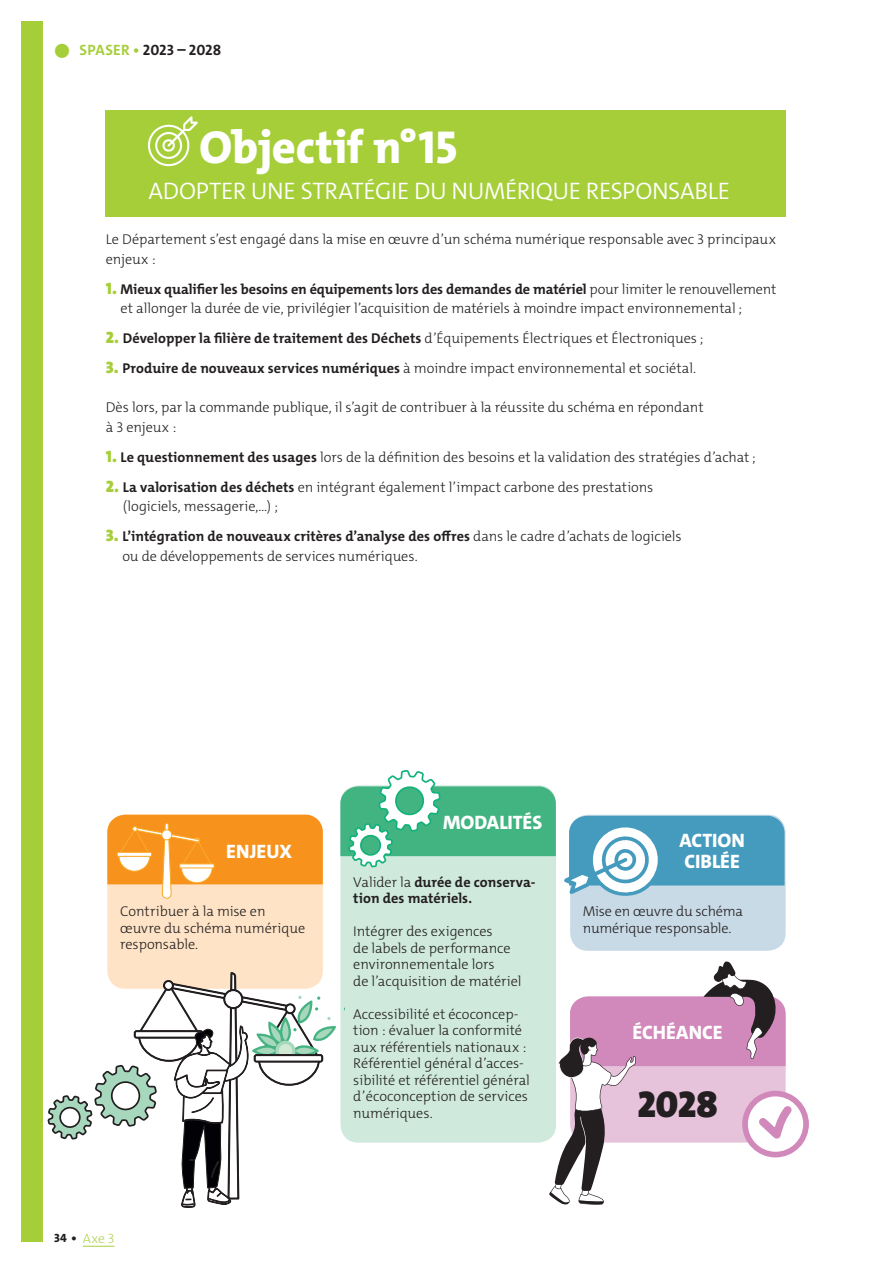
<style>
.page{position:relative;width:893px;height:1263px;background:#fff}
.page>*{position:absolute;margin:0;border:0;box-sizing:border-box;transform-origin:0 0}
.t1{font:800 46.5px "The Mix C4 s";letter-spacing:-.005em;color:#fff}
.t2{font:900 37.5px "The Mix C4 s";color:#231f20}
.t3{font:300 24px "The Mix C4 s";letter-spacing:-.015em;color:#fff}
.t4{font:800 19.5px/21px "The Mix C4 s";color:#fff}
.t5{font:700 15px "The Mix C4 s";color:#231f20}
.t6{font:300 14.25px/16.5px "The Mix C4 s";letter-spacing:-.005em;color:#231f20}
.t7{font:700 14.25px/16.5px "The Mix C4 s";letter-spacing:.005em;color:#231f20}
.t8{font:200 13.5px "The Mix C4 s";color:#a6ce39}
.s1{font-weight:900;font-size:37.5px;color:#a6ce39}
.s2{color:#a6ce39}
.s3{font-weight:900;font-size:16.5px;color:#a6ce39}
.s4{font-weight:700}
.s5{font-weight:300}
.s6{font-weight:800;font-size:12px;color:#231f20}
</style>
<div class="page">
<div style="left:21px;top:21px;width:22px;height:1221px;background:#a6ce39"></div>
<hr style="left:83px;top:1246px;width:31px;height:1px;background:#a6ce39">
<div style="left:106px;top:111px;width:680px;height:106px;background:#a6ce39"></div>
<svg style="left:148px;top:116px;width:50px;height:51px"></svg>
<div style="left:570px;top:815px;width:216px;height:136px;background:#c8dae6;border-radius:18px"></div>
<div style="left:107px;top:815px;width:216px;height:174px;background:#fee3c6;border-radius:18px"></div>
<div style="left:340px;top:785px;width:216px;height:358px;background:#cfe9dd;border-radius:18px"></div>
<svg style="left:107px;top:815px;width:216px;height:84px"></svg>
<hr style="left:117px;top:852px;width:35px;height:4px;background:#fff">
<div style="left:117px;top:852px;width:35px;height:5px;border:1px solid #faaa28"></div>
<div style="left:162px;top:830px;width:10px;height:10px;background:#fff;border-radius:50%"></div>
<div style="left:161px;top:829px;width:11px;height:11px;border:1px solid #faaa28;border-radius:50%"></div>
<svg style="left:340px;top:770px;width:216px;height:110px"></svg>
<svg style="left:742px;top:1091px;width:67px;height:66px"></svg>
<div style="left:748px;top:1096px;width:55px;height:56px;background:#fff;border-radius:50%"></div>
<svg style="left:549px;top:961px;width:250px;height:244px"></svg>
<svg style="left:47px;top:965px;width:289px;height:243px"></svg>
<svg style="left:564px;top:816px;width:220px;height:80px"></svg>
<p class="t5" style="left:54px;top:41px;width:169px"><span class="s1">•</span> <span class="s2">SPASER •</span> 2023 – 2028</p>
<h1 class="t1" style="left:199px;top:118px;width:259px">Objectif n°15</h1>
<h3 class="t3" style="left:148px;top:175px;width:583px">ADOPTER UNE STRATÉGIE DU NUMÉRIQUE RESPONSABLE</h3>
<p class="t6" style="left:106px;top:230px;width:672px;line-height:19.5px">Le Département s’est engagé dans la mise en œuvre d’un schéma numérique responsable avec 3 principaux enjeux :</p>
<p class="t6" style="left:121px;top:279px;width:657px;line-height:19.5px;text-indent:-15px"><span class="s3">1.</span> <span class="s4">Mieux qualifier les besoins en équipements lors des demandes de matériel</span> pour limiter le renouvellement et allonger la durée de vie, privilégier l’acquisition de matériels à moindre impact environnemental ;</p>
<p class="t7" style="left:106px;top:330px;width:599px"><span class="s3">2.</span> Développer la filière de traitement des Déchets <span class="s5">d’Équipements Électriques et Électroniques ;</span></p>
<p class="t6" style="left:106px;top:360px;width:592px"><span class="s3">3.</span> <span class="s4">Produire de nouveaux services numériques</span> à moindre impact environnemental et sociétal.</p>
<p class="t6" style="left:106px;top:398px;width:599px;line-height:19.5px">Dès lors, par la commande publique, il s’agit de contribuer à la réussite du schéma en répondant à 3 enjeux :</p>
<p class="t6" style="left:106px;top:449px;width:651px"><span class="s3">1.</span> <span class="s4">Le questionnement des usages</span> lors de la définition des besoins et la validation des stratégies d’achat ;</p>
<p class="t6" style="left:123px;top:477px;width:532px;line-height:19.5px;text-indent:-17px"><span class="s3">2.</span> <span class="s4">La valorisation des déchets</span> en intégrant également l’impact carbone des prestations (logiciels, messagerie,…) ;</p>
<p class="t6" style="left:122px;top:527px;width:561px;line-height:19.5px;text-indent:-17px"><span class="s3">3.</span> <span class="s4">L’intégration de nouveaux critères d’analyse des offres</span> dans le cadre d’achats de logiciels ou de développements de services numériques.</p>
<h3 class="t4" style="left:226px;top:841px;width:67px">ENJEUX</h3>
<p class="t6" style="left:120px;top:903px;width:187px">Contribuer à la mise en œuvre du schéma numérique responsable.</p>
<p class="t8" style="left:54px;top:1230px;width:62px"><span class="s6">34 •</span> Axe 3</p>
<h3 class="t4" style="left:443px;top:812px;width:101px">MODALITÉS</h3>
<p class="t7" style="left:353px;top:874px;width:184px"><span class="s5">Valider la</span> durée de conserva&shy;tion des matériels.</p>
<p class="t6" style="left:353px;top:923px;width:170px">Intégrer des exigences<br>de labels de performance environnementale lors<br>de l’acquisition de matériel</p>
<p class="t6" style="left:353px;top:1006px;width:178px">Accessibilité et écoconcep&shy;tion : évaluer la conformité aux référentiels nationaux :<br>Référentiel général d’acces&shy;sibilité et référentiel général d’écoconception de services numériques.</p>
<h3 class="t4" style="left:679px;top:830px;width:67px">ACTION<br>CIBLÉE</h3>
<p class="t6" style="left:583px;top:903px;width:162px">Mise en œuvre du schéma numérique responsable.</p>
<h3 class="t4" style="left:632px;top:1022px;width:92px">ÉCHÉANCE</h3>
<h2 class="t2" style="left:637px;top:1080px;width:82px">2028</h2>
</div>
